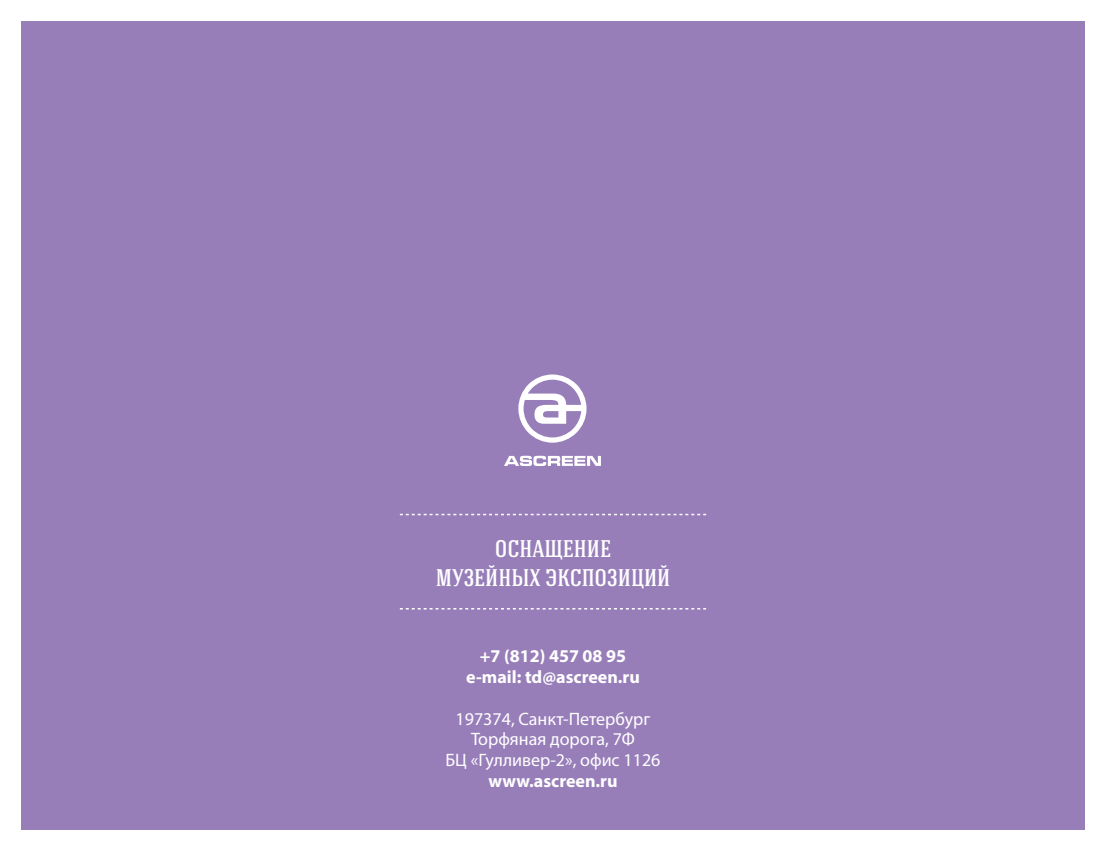
<style>
.page{position:relative;width:1106px;height:851px;background:#fff}
.page>*{position:absolute;margin:0;border:0;box-sizing:border-box;transform-origin:0 0}
.t1{font:500 24px/28.8px "Hagin Caps";color:#fff;text-align:center}
.t2{font:18px/20.9px "Myriad Pro";color:#fff;text-align:center}
.t3{font:700 18px/20.9px "Myriad Pro";color:#fff;text-align:center}
</style>
<div class="page">
<div style="left:21px;top:21px;width:1063px;height:808px;background:#987eb9"></div>
<svg style="left:518px;top:374px;width:68px;height:68px"></svg>
<svg style="left:504px;top:455px;width:97px;height:11px"></svg>
<svg style="left:400px;top:513px;width:306px;height:2px"></svg>
<svg style="left:400px;top:608px;width:306px;height:1px"></svg>
<h1 class="t1" style="left:436px;top:533px;width:236px">ОСНАЩЕНИЕ<br>МУЗЕЙНЫХ ЭКСПОЗИЦИЙ</h1>
<p class="t3" style="left:466px;top:644px;width:175px">+7 (812) 457 08 95 e-mail: td@ascreen.ru</p>
<p class="t2" style="left:445px;top:707px;width:216px">197374, Санкт-Петербург<br>Торфяная дорога, 7Ф<br>БЦ «Гулливер-2», офис 1126</p>
<p class="t3" style="left:488px;top:770px;width:131px">www.ascreen.ru</p>
</div>
